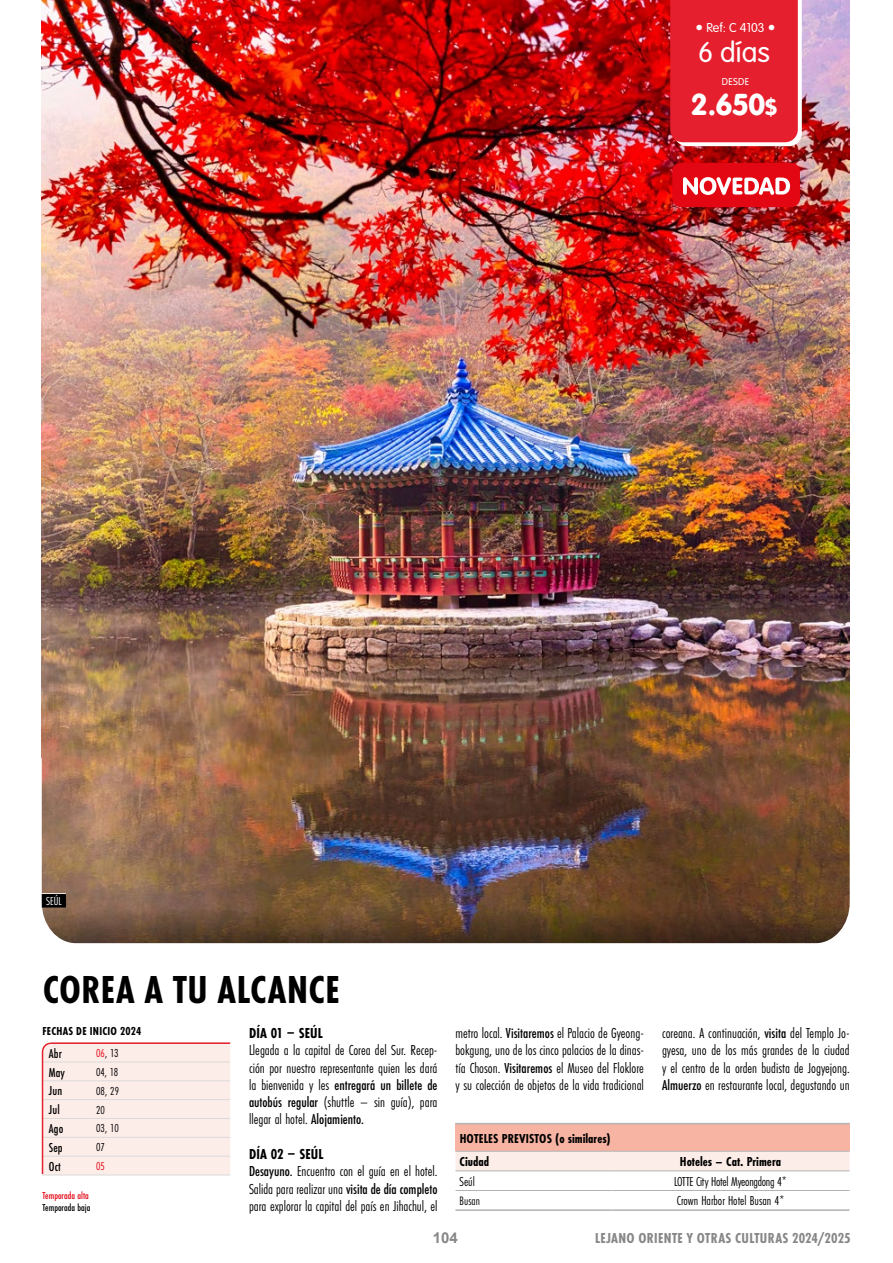
<style>
.page{position:relative;width:893px;height:1263px;background:#fff}
.page>*{position:absolute;margin:0;border:0;box-sizing:border-box;transform-origin:0 0}
.t1{font:700 40.5px "Futura PT Cond";letter-spacing:.015em;color:#000}
.t2{font:31.5px "VAG Rundschrift D";color:#fff}
.t3{font:300 30px "VAG Rundschrift D";color:#fff}
.t4{font:15px/17.2px "Futura PT Cond";color:#000;text-align:justify}
.t5{font:700 15px "Futura PT Cond";letter-spacing:.025em;color:#878787}
.t6{font:700 15px "Futura PT Cond";letter-spacing:.01em;color:#000}
.t7{font:700 15px "Arial";color:#878787}
.t8{font:700 13.5px/23.7px "Futura PT Cond";color:#000}
.t9{font:13.5px "Futura PT Cond";letter-spacing:-.005em;color:#000}
.t10{font:500 13.5px "Futura PT Cond";letter-spacing:.01em;color:#000}
.t11{font:300 13.5px "VAG Rundschrift D";color:#fff}
.t12{font:12.75px "Futura PT Cond";color:#000}
.t13{font:12px "Futura PT Cond";letter-spacing:.005em;color:#000}
.t14{font:700 12px "Futura PT Cond";letter-spacing:.02em;color:#000}
.t15{font:12px "Futura PT Cond";color:#fff}
.t16{font:12px "Futura PT Cond";color:#e30613}
.t17{font:500 10.5px "Futura PT Cond";color:#e30613}
.t18{font:500 10.5px "Futura PT Cond";color:#000}
.t19{font:300 10.5px "VAG Rundschrift D";letter-spacing:.03em;color:#fff}
.s1{font-size:16.5px}
.s2{font-family:"VAG Rounded Std";font-weight:700;font-size:22.5px}
.s3{font-weight:500}
.s4{font-weight:700}
.s5{color:#e30613}
</style>
<div class="page">
<img style="left:42px;top:0;width:808px;height:758px">
<img style="left:41px;top:758px;width:809px;height:186px">
<svg style="left:42px;top:893px;width:24px;height:1px"></svg>
<div style="left:42px;top:894px;width:24px;height:13px;background:#000"></div>
<div style="left:455px;top:1123px;width:394px;height:28px;background:#f7b4a3"></div>
<div style="left:455px;top:1152px;width:394px;height:18px;background:#fdede8"></div>
<hr style="left:455px;top:1209px;width:156px;height:2px;background:#b3b2b2">
<hr style="left:611px;top:1209px;width:238px;height:2px;background:#b3b2b2">
<hr style="left:455px;top:1123px;width:156px;height:1px;background:#b3b2b2">
<hr style="left:611px;top:1123px;width:238px;height:1px;background:#b3b2b2">
<hr style="left:455px;top:1151px;width:156px;height:1px;background:#b3b2b2">
<hr style="left:611px;top:1151px;width:238px;height:1px;background:#b3b2b2">
<hr style="left:455px;top:1190px;width:156px;height:1px;background:#b3b2b2">
<hr style="left:611px;top:1190px;width:238px;height:1px;background:#b3b2b2">
<hr style="left:455px;top:1170px;width:156px;height:1px;background:#b3b2b2">
<hr style="left:611px;top:1170px;width:238px;height:1px;background:#b3b2b2">
<svg style="left:670px;top:0;width:132px;height:146px;background:#e52a38"></svg>
<hr style="left:42px;top:1175px;width:50px;height:1px;background:#dadada">
<hr style="left:92px;top:1175px;width:138px;height:1px;background:#dadada">
<svg style="left:41px;top:1042px;width:190px;height:133px;background:#fae8e4"></svg>
<div style="left:672px;top:163px;width:128px;height:44px;background:#e30613;border-radius:9px"></div>
<svg style="left:683px;top:177px;width:107px;height:18px"></svg>
<p class="t11" style="left:696px;top:20px;width:81px"><span class="s1">•</span> Ref: C 4103 <span class="s1">•</span></p>
<h3 class="t3" style="left:698px;top:35px;width:73px">6 días</h3>
<p class="t19" style="left:722px;top:76px;width:29px">DESDE</p>
<h2 class="t2" style="left:691px;top:86px;width:88px">2.650<span class="s2">$</span></h2>
<p class="t15" style="left:46px;top:894px;width:17px">SEÚL</p>
<h1 class="t1" style="left:43px;top:966px;width:299px">COREA A TU ALCANCE</h1>
<p class="t6" style="left:249px;top:1024px;width:75px">DÍA 01 – SEÚL</p>
<p class="t4" style="left:249px;top:1042px;width:190px">Llegada a la capital de Corea del Sur. Recep&shy;ción por nuestro representante quien les dará la bienvenida y les <span class="s3">entregará un billete de autobús regular</span> (shuttle – sin guía), para llegar al hotel. <span class="s3">Alojamiento.</span></p>
<p class="t4" style="left:249px;top:1145px;width:190px;text-align:left"><span class="s4">DÍA 02 – SEÚL<br></span><span class="s3">Desayuno.</span> Encuentro con el guía en el hotel.<br>Salida para realizar una <span class="s3">visita de día completo </span>para explorar la capital del país en Jihachul, el</p>
<p class="t14" style="left:43px;top:1024px;width:100px">FECHAS DE INICIO 2024</p>
<p class="t10" style="left:49px;top:1045px;width:15px">Abr</p>
<p class="t13" style="left:96px;top:1046px;width:24px"><span class="s5">06</span>, 13</p>
<p class="t10" style="left:49px;top:1064px;width:18px">May</p>
<p class="t13" style="left:96px;top:1065px;width:23px">04, 18</p>
<p class="t10" style="left:49px;top:1083px;width:15px">Jun</p>
<p class="t13" style="left:96px;top:1084px;width:25px">08, 29</p>
<p class="t10" style="left:49px;top:1102px;width:12px">Jul</p>
<p class="t13" style="left:96px;top:1103px;width:10px">20</p>
<p class="t10" style="left:49px;top:1121px;width:16px">Ago</p>
<p class="t13" style="left:96px;top:1121px;width:24px">03, 10</p>
<p class="t10" style="left:49px;top:1139px;width:15px">Sep</p>
<p class="t13" style="left:96px;top:1140px;width:10px">07</p>
<p class="t10" style="left:49px;top:1158px;width:14px">Oct</p>
<p class="t16" style="left:96px;top:1159px;width:10px">05</p>
<p class="t17" style="left:43px;top:1189px;width:48px">Temporada alta</p>
<p class="t18" style="left:43px;top:1201px;width:49px">Temporada baja</p>
<p class="t4" style="left:455px;top:1025px;width:190px">metro local. <span class="s3">Visitaremos</span> el Palacio de Gyeong&shy;bokgung, uno de los cinco palacios de la dinas&shy;tía Choson. <span class="s3">Visitaremos</span> el Museo del Floklore y su colección de objetos de la vida tradicional</p>
<p class="t4" style="left:662px;top:1025px;width:189px">coreana. A continuación, <span class="s3">visita</span> del Templo Jo&shy;gyesa, uno de los más grandes de la ciudad y el centro de la orden budista de Jogyejong.<br><span class="s3">Almuerzo</span> en restaurante local, degustando un</p>
<p class="t8" style="left:460px;top:1126px;width:153px">HOTELES PREVISTOS (o similares)<br>Ciudad</p>
<p class="t8" style="left:680px;top:1150px;width:103px">Hoteles – Cat. Primera</p>
<p class="t9" style="left:460px;top:1173px;width:17px">Seúl</p>
<p class="t9" style="left:674px;top:1173px;width:114px">LOTTE City Hotel Myeongdong 4*</p>
<p class="t12" style="left:460px;top:1193px;width:22px">Busan</p>
<p class="t9" style="left:677px;top:1193px;width:109px">Crown Harbor Hotel Busan 4*</p>
<p class="t7" style="left:433px;top:1227px;width:27px">104</p>
<p class="t5" style="left:595px;top:1229px;width:257px">LEJANO ORIENTE Y OTRAS CULTURAS 2024/2025</p>
</div>
